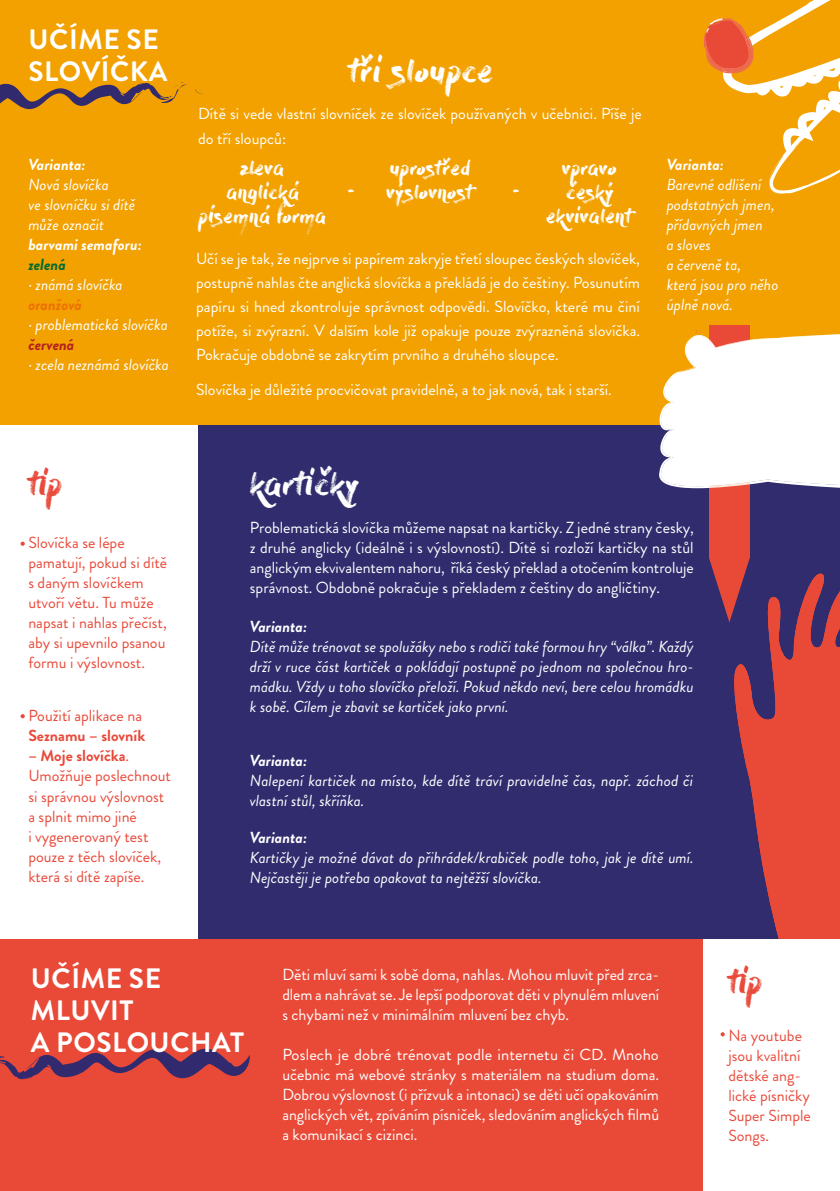
<style>
.page{position:relative;width:840px;height:1191px;background:#fff}
.page>*{position:absolute;margin:0;border:0;box-sizing:border-box;transform-origin:0 0}
.t1{font:32px "Dry Brush";letter-spacing:-.015em;color:#fff}
.t2{font:32px "Dry Brush";letter-spacing:-.025em;color:#e94939}
.t3{font:700 28px "Brandon Grotesque";letter-spacing:.02em;color:#fff}
.t4{font:20px "Dry Brush";letter-spacing:-.015em;color:#fff}
.t5{font:16px/20px "Brandon Grotesque";color:#fff;text-align:justify}
.t6{font:italic 16px/20px "Brandon Grotesque";color:#fff}
.t7{font:16px/20px "Brandon Grotesque";color:#e94939}
.t8{font:italic 700 16px "Brandon Grotesque";color:#fff}
.t9{font:16px/20px "Brandon Grotesque";color:#e94a3a}
.t10{font:italic 700 16px "Brandon Grotesque";color:#ed7004}
.t11{font:italic 700 16px "Brandon Grotesque";color:#b4201f}
.t12{font:italic 700 16px "Brandon Grotesque";color:#006b2d}
.s1{font-weight:700}
</style>
<div class="page">
<div style="left:198px;top:425px;width:641px;height:514px;background:#302c6e"></div>
<div style="left:0;top:939px;width:703px;height:252px;background:#e94a38"></div>
<div style="left:0;top:0;width:839px;height:425px;background:#f2a100"></div>
<svg style="left:195px;top:89px;width:8px;height:5px"></svg>
<svg style="left:0;top:82px;width:187px;height:28px"></svg>
<svg style="left:0;top:1048px;width:250px;height:31px"></svg>
<svg style="left:703px;top:0;width:136px;height:194px"></svg>
<img style="left:705px;top:18px;width:30px;height:17px">
<div style="left:708px;top:325px;width:41px;height:233px;background:#e94a38"></div>
<svg style="left:709px;top:558px;width:19px;height:60px"></svg>
<svg style="left:659px;top:325px;width:180px;height:165px;background:#f7eadb"></svg>
<svg style="left:728px;top:558px;width:22px;height:15px"></svg>
<svg style="left:728px;top:573px;width:111px;height:366px;fill:#e94a38"></svg>
<svg style="left:21px;top:541px;width:4px;height:5px"></svg>
<svg style="left:21px;top:714px;width:4px;height:4px"></svg>
<svg style="left:720px;top:1032px;width:4px;height:4px"></svg>
<p class="t3" style="left:29px;top:20px;width:132px">UČÍME SE</p>
<p class="t3" style="left:29px;top:52px;width:140px">SLOVÍČKA</p>
<p class="t8" style="left:28px;top:153px;width:59px">Varianta:</p>
<p class="t6" style="left:28px;top:175px;width:82px">Nová slovíčka</p>
<p class="t6" style="left:28px;top:195px;width:108px">ve slovníčku si dítě</p>
<p class="t6" style="left:28px;top:215px;width:77px">může označit</p>
<p class="t8" style="left:28px;top:233px;width:115px">barvami semaforu:</p>
<p class="t12" style="left:28px;top:253px;width:39px">zelená</p>
<p class="t6" style="left:28px;top:275px;width:96px">· známá slovíčka</p>
<p class="t10" style="left:28px;top:293px;width:55px">oranžová</p>
<p class="t6" style="left:28px;top:315px;width:141px">· problematická slovíčka</p>
<p class="t11" style="left:28px;top:333px;width:48px">červená</p>
<p class="t6" style="left:28px;top:355px;width:142px">· zcela neznámá slovíčka</p>
<p class="t1" style="left:348px;top:52px;width:146px">tři sloupce</p>
<p class="t5" style="left:198px;top:102px;width:445px;line-height:24px">Dítě si vede vlastní slovníček ze slovíček používaných v učebnici. Píše je do tří sloupců:</p>
<p class="t4" style="left:240px;top:156px;width:46px">zleva</p>
<p class="t4" style="left:227px;top:180px;width:74px">anglická</p>
<p class="t4" style="left:198px;top:204px;width:130px">písemná forma</p>
<p class="t4" style="left:389px;top:156px;width:83px">uprostřed</p>
<p class="t4" style="left:347px;top:178px;width:10px">-</p>
<p class="t4" style="left:386px;top:180px;width:88px">výslovnost</p>
<p class="t4" style="left:512px;top:178px;width:10px">-</p>
<p class="t4" style="left:562px;top:156px;width:57px">vpravo</p>
<p class="t4" style="left:565px;top:180px;width:49px">český</p>
<p class="t4" style="left:545px;top:204px;width:88px">ekvivalent</p>
<p class="t5" style="left:196px;top:247px;width:445px;line-height:24px">Učí se je tak, že nejprve si papírem zakryje třetí sloupec českých slovíček, postupně nahlas čte anglická slovíčka a překládá je do češtiny. Posunutím papíru si hned zkontroluje správnost odpovědi. Slovíčko, které mu činí potíže, si zvýrazní. V dalším kole již opakuje pouze zvýrazněná slovíčka.<br>Pokračuje obdobně se zakrytím prvního a druhého sloupce.</p>
<p class="t5" style="left:196px;top:380px;width:417px">Slovíčka je důležité procvičovat pravidelně, a to jak nová, tak i starší.</p>
<p class="t8" style="left:666px;top:153px;width:59px">Varianta:</p>
<p class="t6" style="left:666px;top:175px;width:96px">Barevné odlišení</p>
<p class="t6" style="left:666px;top:195px;width:109px">podstatných jmen,</p>
<p class="t6" style="left:666px;top:215px;width:97px">přídavných jmen</p>
<p class="t6" style="left:666px;top:235px;width:46px">a sloves</p>
<p class="t6" style="left:666px;top:255px;width:76px">a červeně ta,</p>
<p class="t6" style="left:666px;top:275px;width:113px">která jsou pro něho</p>
<p class="t6" style="left:666px;top:295px;width:68px">úplně nová.</p>
<p class="t2" style="left:28px;top:465px;width:36px">tip</p>
<p class="t1" style="left:250px;top:465px;width:111px">kartičky</p>
<p class="t7" style="left:28px;top:532px;width:140px">Slovíčka se lépe pamatují, pokud si dítě s daným slovíčkem utvoří větu. Tu může napsat i nahlas přečíst, aby si upevnilo psanou formu i výslovnost.</p>
<p class="t7" style="left:28px;top:706px;width:118px">Použití aplikace na<br><span class="s1">Seznamu – slovník</span></p>
<p class="t7" style="left:28px;top:746px;width:144px"><span class="s1">– Moje slovíčka</span>.<br>Umožňuje poslechnout si správnou výslovnost a splnit mimo jiné<br>i vygenerovaný test</p>
<p class="t7" style="left:28px;top:846px;width:134px">pouze z těch slovíček, která si dítě zapíše.</p>
<p class="t5" style="left:250px;top:518px;width:445px">Problematická slovíčka můžeme napsat na kartičky. Z jedné strany česky, z druhé anglicky (ideálně i s výslovností). Dítě si rozloží kartičky na stůl anglickým ekvivalentem nahoru, říká český překlad a otočením kontroluje správnost. Obdobně pokračuje s překladem z češtiny do angličtiny.</p>
<p class="t8" style="left:250px;top:615px;width:59px">Varianta:</p>
<p class="t6" style="left:250px;top:636px;width:445px;text-align:justify">Dítě může trénovat se spolužáky nebo s rodiči také formou hry “válka”. Každý drží v ruce část kartiček a pokládají postupně po jednom na společnou hro&shy;mádku. Vždy u toho slovíčko přeloží. Pokud někdo neví, bere celou hromádku k sobě. Cílem je zbavit se kartiček jako první.</p>
<p class="t8" style="left:250px;top:749px;width:59px">Varianta:</p>
<p class="t6" style="left:250px;top:771px;width:444px">Nalepení kartiček na místo, kde dítě tráví pravidelně čas, např. záchod či vlastní stůl, skříňka.</p>
<p class="t8" style="left:250px;top:825px;width:59px">Varianta:</p>
<p class="t6" style="left:250px;top:847px;width:445px">Kartičky je možné dávat do přihrádek/krabiček podle toho, jak je dítě umí.<br>Nejčastěji je potřeba opakovat ta nejtěžší slovíčka.</p>
<p class="t3" style="left:31px;top:959px;width:132px">UČÍME SE</p>
<p class="t3" style="left:31px;top:991px;width:104px">MLUVIT</p>
<p class="t3" style="left:31px;top:1023px;width:215px">A POSLOUCHAT</p>
<p class="t5" style="left:282px;top:964px;width:378px">Děti mluví sami k sobě doma, nahlas. Mohou mluvit před zrca&shy;dlem a nahrávat se. Je lepší podporovat děti v plynulém mluvení s chybami než v minimálním mluvení bez chyb.</p>
<p class="t5" style="left:282px;top:1044px;width:378px">Poslech je dobré trénovat podle internetu či CD. Mnoho učebnic má webové stránky s materiálem na studium doma.<br>Dobrou výslovnost (i přízvuk a intonaci) se děti učí opakováním anglických vět, zpíváním písniček, sledováním anglických filmů a komunikací s cizinci.</p>
<p class="t2" style="left:728px;top:963px;width:36px">tip</p>
<p class="t9" style="left:728px;top:1025px;width:84px">Na youtube jsou kvalitní dětské ang&shy;lické písničky<br>Super Simple<br>Songs.</p>
</div>
